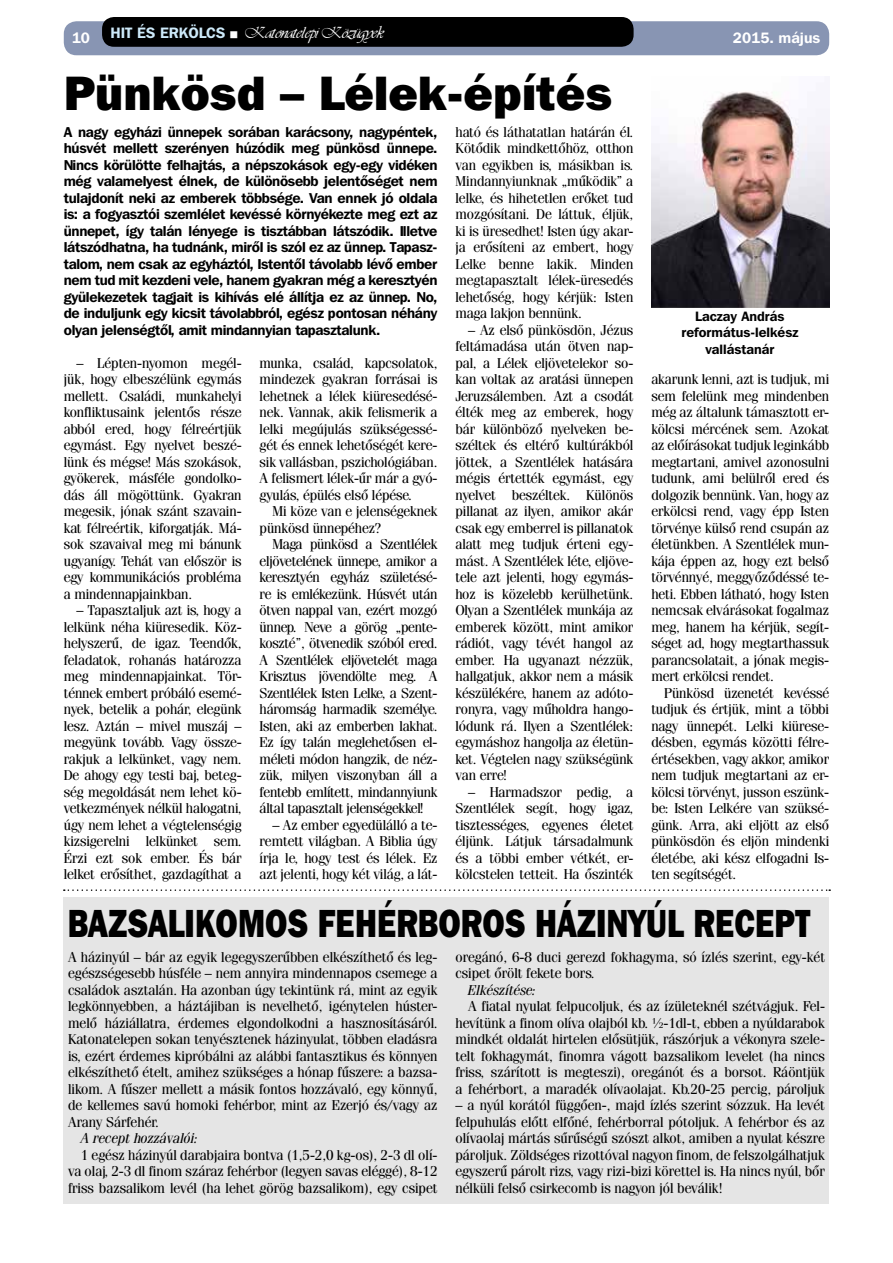
<style>
.page{position:relative;width:893px;height:1263px;background:#fff}
.page>*{position:absolute;margin:0;border:0;box-sizing:border-box;transform-origin:0 0}
.t1{font:48px "Franklin Gothic Hv PFL";color:#000}
.t2{font:39px "Franklin Gothic Hv PFL";color:#000;scale:.8 1}
.t3{font:15px "Vivienne PFL";letter-spacing:.01em;color:#fff}
.t4{font:700 15px "Franklin Gothic PFL";color:#fff}
.t5{font:14.25px/16.5px "Fenice PFL";letter-spacing:-.005em;color:#000;text-align:justify}
.t6{font:700 14.25px/16.5px "Franklin Gothic PFL";letter-spacing:-.02em;color:#000;text-align:justify}
.t7{font:italic 14.25px "Fenice PFL";color:#000}
.t8{font:700 13.5px/16.5px "Franklin Gothic PFL";color:#000;text-align:center}
.s1{font-family:"Franklin Gothic PFL";font-weight:700;color:#cde9f9}
</style>
<div class="page">
<div style="left:64px;top:21px;width:765px;height:34px;background:#8895b3;border-radius:13px"></div>
<div style="left:102px;top:17px;width:532px;height:30px;background:#000;border-radius:12px"></div>
<img style="left:651px;top:91px;width:178px;height:216px">
<div style="left:64px;top:897px;width:765px;height:306px;background:#e5e5e5"></div>
<svg style="left:64px;top:889px;width:766px;height:2px"></svg>
<p class="t3" style="left:111px;top:23px;width:274px"><span class="s1">HIT ÉS ERKÖLCS</span> ■ Katonatelepi Közügyek</p>
<h1 class="t1" style="left:64px;top:62px;width:550px">Pünkösd – Lélek-építés</h1>
<p class="t6" style="left:64px;top:123px;width:375px">A nagy egyházi ünnepek sorában karácsony, nagypéntek, húsvét mellett szerényen húzódik meg pünkösd ünnepe.<br>Nincs körülötte felhajtás, a népszokások egy-egy vidéken még valamelyest élnek, de különösebb jelentőséget nem tulajdonít neki az emberek többsége. Van ennek jó oldala is: a fogyasztói szemlélet kevéssé környékezte meg ezt az ünnepet, így talán lényege is tisztábban látszódik. Illetve látszódhatna, ha tudnánk, miről is szól ez az ünnep. Tapasz&shy;talom, nem csak az egyháztól, Istentől távolabb lévő ember nem tud mit kezdeni vele, hanem gyakran még a keresztyén gyülekezetek tagjait is kihívás elé állítja ez az ünnep. No, de induljunk egy kicsit távolabbról, egész pontosan néhány olyan jelenségtől, amit mindannyian tapasztalunk.</p>
<p class="t5" style="left:64px;top:354px;width:179px;text-indent:13px">– Lépten-nyomon megél&shy;jük, hogy elbeszélünk egymás mellett. Családi, munkahelyi konfliktusaink jelentős része abból ered, hogy félreértjük egymást. Egy nyelvet beszé&shy;lünk és mégse! Más szokások, gyökerek, másféle gondolko&shy;dás áll mögöttünk. Gyakran megesik, jónak szánt szavain&shy;kat félreértik, kiforgatják. Má&shy;sok szavaival meg mi bánunk ugyanígy. Tehát van először is egy kommunikációs probléma a mindennapjainkban.</p>
<p class="t5" style="left:64px;top:602px;width:179px;text-indent:13px">– Tapasztaljuk azt is, hogy a lelkünk néha kiüresedik. Köz&shy;helyszerű, de igaz. Teendők, feladatok, rohanás határozza meg mindennapjainkat. Tör&shy;ténnek embert próbáló esemé&shy;nyek, betelik a pohár, elegünk lesz. Aztán – mivel muszáj – megyünk tovább. Vagy össze&shy;rakjuk a lelkünket, vagy nem.<br>De ahogy egy testi baj, beteg&shy;ség megoldását nem lehet kö&shy;vetkezmények nélkül halogatni, úgy nem lehet a végtelenségig kizsigerelni lelkünket sem.<br>Érzi ezt sok ember. És bár lelket erősíthet, gazdagíthat a</p>
<p class="t4" style="left:72px;top:29px;width:20px">10</p>
<p class="t4" style="left:733px;top:29px;width:89px">2015. május</p>
<p class="t5" style="left:455px;top:123px;width:179px">ható és láthatatlan határán él.<br>Kötődik mindkettőhöz, otthon van egyikben is, másikban is.<br>Mindannyiunknak „működik” a lelke, és hihetetlen erőket tud mozgósítani. De láttuk, éljük, ki is üresedhet! Isten úgy akar&shy;ja erősíteni az embert, hogy Lelke benne lakik. Minden megtapasztalt lélek-üresedés lehetőség, hogy kérjük: Isten maga lakjon bennünk.</p>
<p class="t5" style="left:455px;top:321px;width:179px;text-indent:13px">– Az első pünkösdön, Jézus feltámadása után ötven nap&shy;pal, a Lélek eljövetelekor so&shy;kan voltak az aratási ünnepen Jeruzsálemben. Azt a csodát élték meg az emberek, hogy bár különböző nyelveken be&shy;széltek és eltérő kultúrákból jöttek, a Szentlélek hatására mégis értették egymást, egy nyelvet beszéltek. Különös pillanat az ilyen, amikor akár csak egy emberrel is pillanatok alatt meg tudjuk érteni egy&shy;mást. A Szentlélek léte, eljöve&shy;tele azt jelenti, hogy egymás&shy;hoz is közelebb kerülhetünk.<br>Olyan a Szentlélek munkája az emberek között, mint amikor rádiót, vagy tévét hangol az ember. Ha ugyanazt nézzük, hallgatjuk, akkor nem a másik készülékére, hanem az adóto&shy;ronyra, vagy műholdra hango&shy;lódunk rá. Ilyen a Szentlélek: egymáshoz hangolja az életün&shy;ket. Végtelen nagy szükségünk van erre!</p>
<p class="t5" style="left:455px;top:783px;width:179px;text-indent:13px">– Harmadszor pedig, a Szentlélek segít, hogy igaz, tisztességes, egyenes életet éljünk. Látjuk társadalmunk és a többi ember vétkét, er&shy;kölcstelen tetteit. Ha őszinték</p>
<p class="t8" style="left:681px;top:308px;width:119px">Laczay András református-lelkész vallástanár</p>
<p class="t5" style="left:260px;top:354px;width:179px">munka, család, kapcsolatok, mindezek gyakran forrásai is lehetnek a lélek kiüresedésé&shy;nek. Vannak, akik felismerik a lelki megújulás szükségessé&shy;gét és ennek lehetőségét kere&shy;sik vallásban, pszichológiában.<br>A felismert lélek-űr már a gyó&shy;gyulás, épülés első lépése.</p>
<p class="t5" style="left:260px;top:503px;width:179px;text-indent:13px">Mi köze van e jelenségeknek pünkösd ünnepéhez?</p>
<p class="t5" style="left:260px;top:536px;width:179px;text-indent:13px">Maga pünkösd a Szentlélek eljövetelének ünnepe, amikor a keresztyén egyház születésé&shy;re is emlékezünk. Húsvét után ötven nappal van, ezért mozgó ünnep. Neve a görög „pente&shy;koszté”, ötvenedik szóból ered.<br>A Szentlélek eljövetelét maga Krisztus jövendölte meg. A Szentlélek Isten Lelke, a Szent&shy;háromság harmadik személye.<br>Isten, aki az emberben lakhat.<br>Ez így talán meglehetősen el&shy;méleti módon hangzik, de néz&shy;zük, milyen viszonyban áll a fentebb említett, mindannyiunk által tapasztalt jelenségekkel!</p>
<p class="t5" style="left:260px;top:816px;width:179px;text-indent:13px">– Az ember egyedülálló a te&shy;remtett világban. A Biblia úgy írja le, hogy test és lélek. Ez azt jelenti, hogy két világ, a lát-</p>
<p class="t5" style="left:651px;top:371px;width:179px">akarunk lenni, azt is tudjuk, mi sem felelünk meg mindenben még az általunk támasztott er&shy;kölcsi mércének sem. Azokat az előírásokat tudjuk leginkább megtartani, amivel azonosulni tudunk, ami belülről ered és dolgozik bennünk. Van, hogy az erkölcsi rend, vagy épp Isten törvénye külső rend csupán az életünkben. A Szentlélek mun&shy;kája éppen az, hogy ezt belső törvénnyé, meggyőződéssé te&shy;heti. Ebben látható, hogy Isten nemcsak elvárásokat fogalmaz meg, hanem ha kérjük, segít&shy;séget ad, hogy megtarthassuk parancsolatait, a jónak megis&shy;mert erkölcsi rendet.</p>
<p class="t5" style="left:651px;top:684px;width:179px;text-indent:13px">Pünkösd üzenetét kevéssé tudjuk és értjük, mint a többi nagy ünnepét. Lelki kiürese&shy;désben, egymás közötti félre&shy;értésekben, vagy akkor, amikor nem tudjuk megtartani az er&shy;kölcsi törvényt, jusson eszünk&shy;be: Isten Lelkére van szüksé&shy;günk. Arra, aki eljött az első pünkösdön és eljön mindenki életébe, aki kész elfogadni Is&shy;ten segítségét.</p>
<h2 class="t2" style="left:68px;top:898px;width:929px">BAZSALIKOMOS FEHÉRBOROS HÁZINYÚL RECEPT</h2>
<p class="t5" style="left:68px;top:948px;width:371px">A házinyúl – bár az egyik legegyszerűbben elkészíthető és leg&shy;egészségesebb húsféle – nem annyira mindennapos csemege a családok asztalán. Ha azonban úgy tekintünk rá, mint az egyik legkönnyebben, a háztájiban is nevelhető, igénytelen húster&shy;melő háziállatra, érdemes elgondolkodni a hasznosításáról.<br>Katonatelepen sokan tenyésztenek házinyulat, többen eladásra is, ezért érdemes kipróbálni az alábbi fantasztikus és könnyen elkészíthető ételt, amihez szükséges a hónap fűszere: a bazsa&shy;likom. A fűszer mellett a másik fontos hozzávaló, egy könnyű, de kellemes savú homoki fehérbor, mint az Ezerjó és/vagy az Arany Sárfehér.</p>
<p class="t7" style="left:81px;top:1129px;width:119px">A recept hozzávalói:</p>
<p class="t5" style="left:68px;top:1146px;width:371px;text-indent:13px">1 egész házinyúl darabjaira bontva (1,5-2,0 kg-os), 2-3 dl olí&shy;va olaj, 2-3 dl finom száraz fehérbor (legyen savas eléggé), 8-12 friss bazsalikom levél (ha lehet görög bazsalikom), egy csipet</p>
<p class="t5" style="left:455px;top:948px;width:371px">oregánó, 6-8 duci gerezd fokhagyma, só ízlés szerint, egy-két csipet őrölt fekete bors.</p>
<p class="t7" style="left:468px;top:981px;width:69px">Elkészítése:</p>
<p class="t5" style="left:455px;top:998px;width:371px;text-indent:13px">A fiatal nyulat felpucoljuk, és az ízületeknél szétvágjuk. Fel&shy;hevítünk a finom olíva olajból kb. ½-1dl-t, ebben a nyúldarabok mindkét oldalát hirtelen elősütjük, rászórjuk a vékonyra szele&shy;telt fokhagymát, finomra vágott bazsalikom levelet (ha nincs friss, szárított is megteszi), oregánót és a borsot. Ráöntjük a fehérbort, a maradék olívaolajat. Kb.20-25 percig, pároljuk</p>
<p class="t5" style="left:455px;top:1097px;width:371px">– a nyúl korától függően-, majd ízlés szerint sózzuk. Ha levét felpuhulás előtt elfőné, fehérborral pótoljuk. A fehérbor és az olívaolaj mártás sűrűségű szószt alkot, amiben a nyulat készre pároljuk. Zöldséges rizottóval nagyon finom, de felszolgálhatjuk egyszerű párolt rizs, vagy rizi-bizi körettel is. Ha nincs nyúl, bőr nélküli felső csirkecomb is nagyon jól beválik!</p>
</div>
